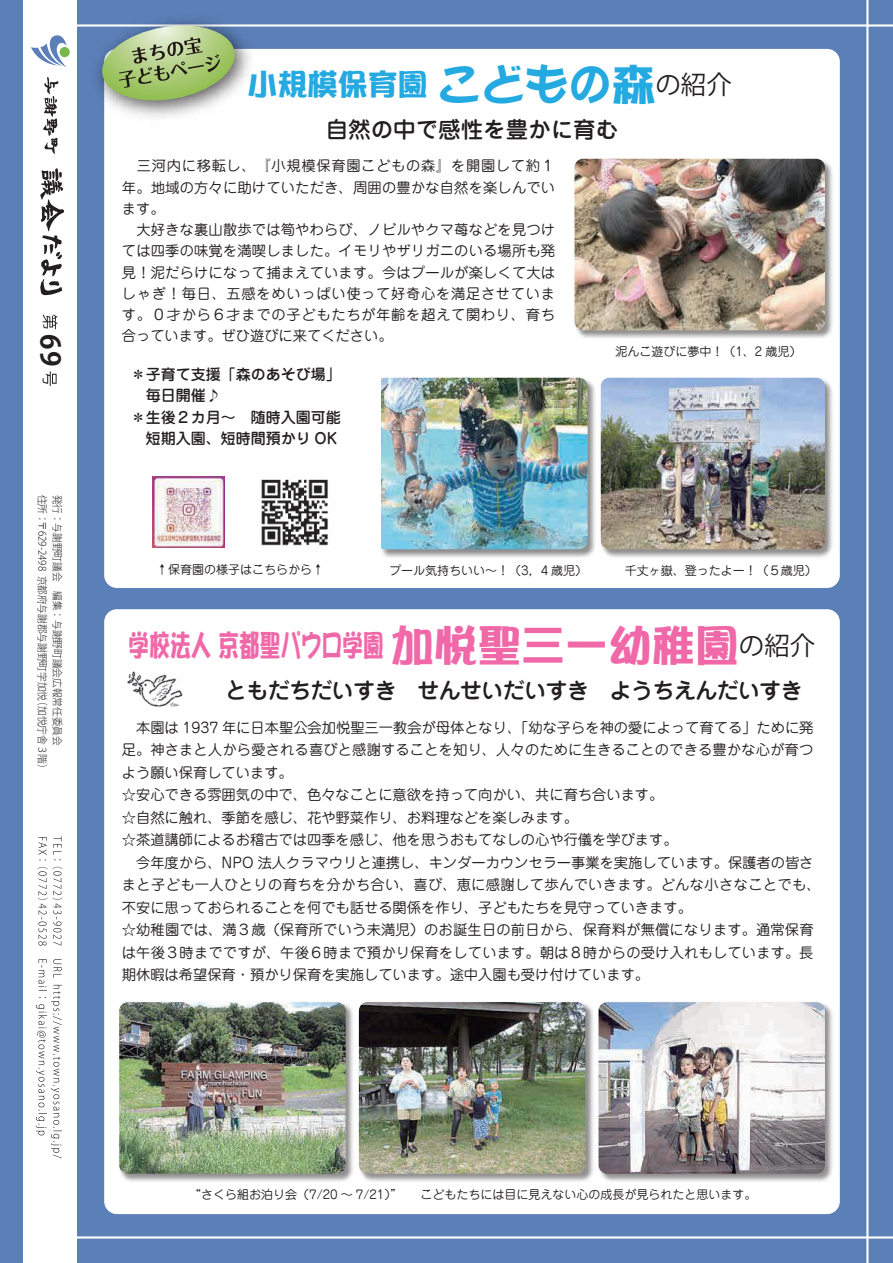
<style>
.page{position:relative;width:893px;height:1263px;background:#5b7fb7}
.page>*{position:absolute;margin:0;border:0;box-sizing:border-box;transform-origin:0 0}
.t1{font:43.5px "DFPOP1 Std W12";color:#f168a8}
.t2{font:43.5px "DFPOP1 Std W12";color:#24aae1}
.t3{font:30px "DFPOP1 Std W12";color:#f168a8;scale:.69 1}
.t4{font:30px "DFPOP1 Std W12";color:#24aae1}
.t5{font:700 27px "Koz Go Pro";color:#231f20}
.t6{font:500 22.5px "Jun 34 Pro";letter-spacing:-.05em;color:#231f20}
.t7{font:500 22.5px "Jun 34 Pro";color:#231f20}
.t8{font:500 15px/21.3px "Jun 34 Pro";color:#231f20}
.t9{font:14.25px/22.5px "Jun 201 Pro";letter-spacing:.01em;color:#231f20}
.t10{font:12px "Jun 201 Pro";color:#231f20}
.t11{font:300 10.5px/15px "Koz Go Pro";color:#231f20;scale:.92 1}
.s1{font-family:"Koz Go Pro";font-size:25.5px;color:#231f20}
</style>
<div class="page">
<div style="left:104px;top:609px;width:736px;height:605px;background:#fff;border-radius:13px"></div>
<div style="left:104px;top:49px;width:736px;height:539px;background:#fff;border-radius:13px"></div>
<div style="left:23px;top:0;width:54px;height:1263px;background:#fff"></div>
<div style="left:60px;top:47px;width:10px;height:10px;background:#79b74c;border-radius:50%"></div>
<svg style="left:31px;top:35px;width:36px;height:32px"></svg>
<svg style="left:43px;top:314px;width:14px;height:15px"></svg>
<svg style="left:43px;top:371px;width:14px;height:15px"></svg>
<svg style="left:53px;top:836px;width:9px;height:24px"></svg>
<svg style="left:39px;top:837px;width:8px;height:23px"></svg>
<svg style="left:36px;top:867px;width:26px;height:291px"></svg>
<hr style="left:866px;top:0;width:2px;height:1263px;background:#fff">
<hr style="left:77px;top:1236px;width:816px;height:2px;background:#fff">
<hr style="left:77px;top:24px;width:816px;height:3px;background:#fff">
<img style="left:84px;top:20px;width:178px;height:107px">
<svg style="left:99px;top:26px;width:139px;height:79px;background:#9db489"></svg>
<img style="left:121px;top:1004px;width:712px;height:178px">
<img style="left:119px;top:1002px;width:227px;height:172px">
<img style="left:359px;top:1002px;width:226px;height:172px">
<img style="left:598px;top:1002px;width:227px;height:172px">
<img style="left:577px;top:158px;width:256px;height:180px">
<img style="left:574px;top:159px;width:251px;height:171px">
<img style="left:382px;top:377px;width:451px;height:181px">
<img style="left:601px;top:378px;width:224px;height:171px">
<img style="left:381px;top:378px;width:207px;height:171px">
<img style="left:153px;top:476px;width:71px;height:71px">
<img style="left:261px;top:479px;width:67px;height:67px">
<img style="left:127px;top:671px;width:56px;height:36px">
<svg style="left:43px;top:77px;width:16px;height:77px"></svg>
<svg style="left:40px;top:168px;width:25px;height:127px"></svg>
<h3 class="t5" style="left:68px;top:334px;width:34px;rotate:90deg">69</h3>
<p class="t11" style="left:50px;top:494px;width:33px;rotate:90deg">住所：</p>
<p class="t11" style="left:65px;top:521px;width:246px;text-indent:-27px;rotate:90deg">発行：与謝野町議会　編集：与謝野町議会広報常任委員会〒629-2498 京都府与謝郡与謝野町字加悦</p>
<p class="t11" style="left:50px;top:696px;width:86px;rotate:90deg">（加悦庁舎３階(</p>
<h2 class="t4" style="left:248px;top:68px;width:181px">小規模保育園</h2>
<h1 class="t2" style="left:438px;top:60px;width:295px">こどもの森<span class="s1">の紹介</span></h1>
<h3 class="t7" style="left:326px;top:112px;width:294px">自然の中で感性を豊かに育む</h3>
<p class="t9" style="left:122px;top:154px;width:435px;line-height:21.3px">　三河内に移転し、『小規模保育園こどもの森』を開園して約１年。地域の方々に助けていただき、周囲の豊かな自然を楽しんでいます。<br>　大好きな裏山散歩では筍やわらび、ノビルやクマ苺などを見つけては四季の味覚を満喫しました。イモリやザリガニのいる場所も発見！泥だらけになって捕まえています。今はプールが楽しくて大はしゃぎ！毎日、五感をめいっぱい使って好奇心を満足させています。０才から６才までの子どもたちが年齢を超えて関わり、育ち合っています。ぜひ遊びに来てください。</p>
<p class="t8" style="left:131px;top:362px;width:211px">＊子育て支援「森のあそび場「　毎日開催♪<br>＊生後２カ月～　随時入園可能　短期入園、短時間預かり OK</p>
<p class="t10" style="left:615px;top:342px;width:188px">泥んこ遊びに夢中！（1、2 歳児(</p>
<p class="t10" style="left:156px;top:560px;width:169px">↑保育園の様子はこちらから↑</p>
<p class="t10" style="left:389px;top:561px;width:200px">プール気持ちいい～！（3，4 歳児）</p>
<p class="t10" style="left:625px;top:561px;width:193px">千丈ヶ嶽、登ったよー！（５歳児(</p>
<h2 class="t3" style="left:129px;top:629px;width:371px">学校法人京都聖パウロ学園</h2>
<h1 class="t1" style="left:391px;top:621px;width:426px">加悦聖三一幼稚園<span class="s1">の紹介</span></h1>
<h3 class="t6" style="left:225px;top:672px;width:580px">ともだちだいすき　せんせいだいすき　ようちえんだいすき</h3>
<p class="t9" style="left:122px;top:714px;width:700px">　本園は 1937 年に日本聖公会加悦聖三一教会が母体となり、「幼な子らを神の愛によって育てる」ために発足。神さまと人から愛される喜びと感謝することを知り、人々のために生きることのできる豊かな心が育つよう願い保育しています。<br>☆安心できる雰囲気の中で、色々なことに意欲を持って向かい、共に育ち合います。<br>☆自然に触れ、季節を感じ、花や野菜作り、お料理などを楽しみます。<br>☆茶道講師によるお稽古では四季を感じ、他を思うおもてなしの心や行儀を学びます。<br>　今年度から、NPO 法人クラマウリと連携し、キンダーカウンセラー事業を実施しています。保護者の皆さまと子ども一人ひとりの育ちを分かち合い、喜び、恵に感謝して歩んでいきます。どんな小さなことでも、不安に思っておられることを何でも話せる関係を作り、子どもたちを見守っていきます。<br>☆幼稚園では、満３歳（保育所でいう未満児）のお誕生日の前日から、保育料が無償になります。通常保育は午後３時までですが、午後６時まで預かり保育をしています。朝は８時からの受け入れもしています。長期休暇は希望保育・預かり保育を実施しています。途中入園も受け付けています。</p>
<p class="t10" style="left:189px;top:1185px;width:569px">“さくら組お泊り会（7/20 ～ 7/21）”　　こどもたちには目に見えない心の成長が見られたと思います。</p>
</div>
